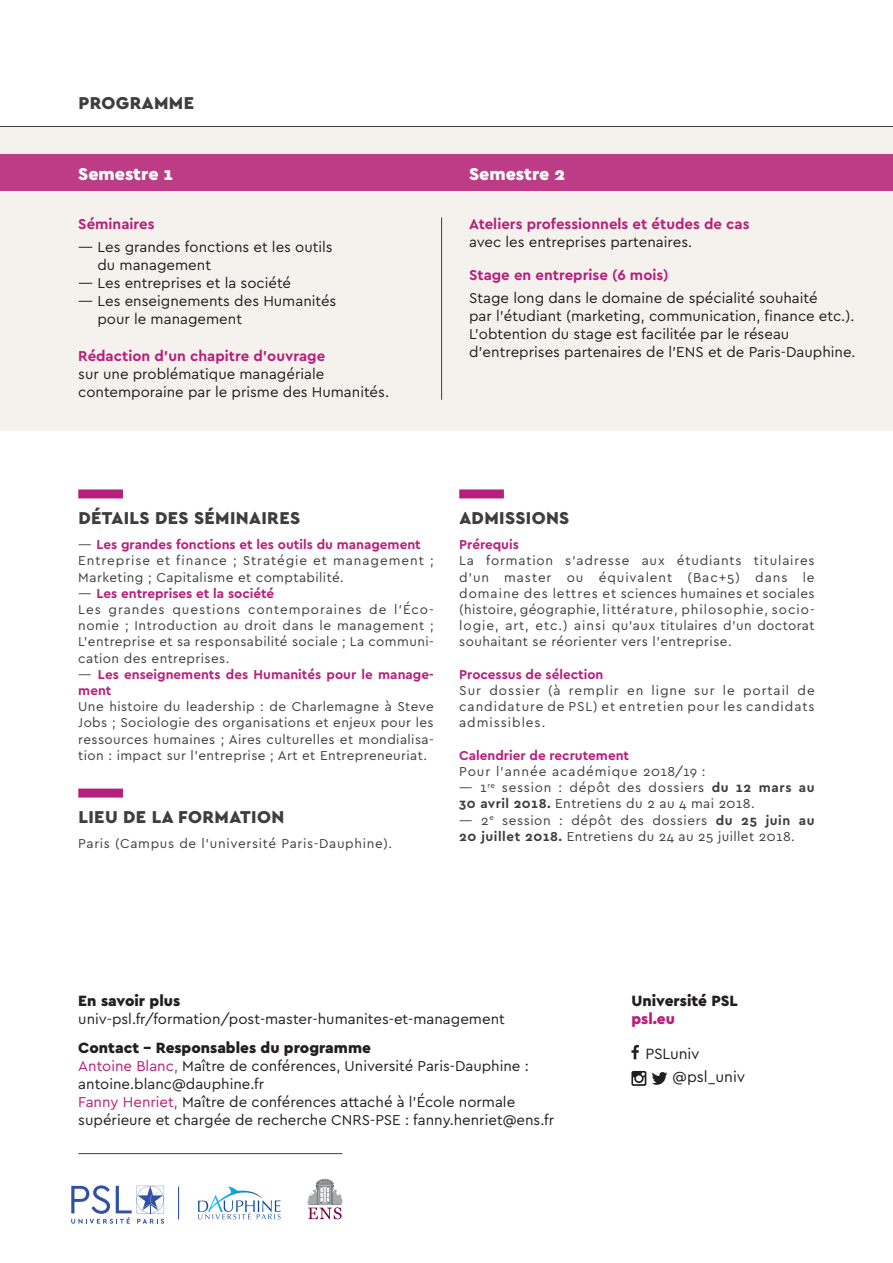
<style>
.page{position:relative;width:893px;height:1263px;background:#fff}
.page>*{position:absolute;margin:0;border:0;box-sizing:border-box;transform-origin:0 0}
.t1{font:900 18px "Cera PRO";letter-spacing:.02em;color:#3e3e3f}
.t2{font:900 18px "Cera PRO";color:#fff}
.t3{font:900 15.6px "Cera PRO";color:#231f20}
.t4{font:15.6px/23px "Cera PRO";letter-spacing:-.01em;color:#231f20}
.t5{font:900 15.6px "Cera PRO";color:#b71f7c}
.t6{font:15px/18px "Cera PRO";color:#231f20}
.t7{font:700 15px "Cera PRO";color:#b71f7c}
.t8{font:13.5px/16.2px "Cera PRO";letter-spacing:.04em;color:#3e3e3f}
.t9{font:13.5px/16.2px "Cera PRO";letter-spacing:.06em;color:#3e3e3f}
.t10{font:700 13.5px/16.2px "Cera PRO";color:#b71f7c}
.t11{font:13.5px "Cera PRO";letter-spacing:.07em;color:#3e3e3f}
.s1{font-weight:700;color:#b71f7c}
.s2{font-weight:400;color:#3e3e3f}
.s3{font-weight:700}
.s4{color:#b71f7c}
</style>
<div class="page">
<div style="left:0;top:127px;width:893px;height:304px;background:#f5f2ee"></div>
<div style="left:0;top:154px;width:893px;height:37px;background:#bc3c85"></div>
<svg style="left:631px;top:1045px;width:8px;height:14px"></svg>
<svg style="left:631px;top:1071px;width:15px;height:15px"></svg>
<svg style="left:652px;top:1072px;width:15px;height:13px"></svg>
<svg style="left:307px;top:1179px;width:35px;height:40px"></svg>
<hr style="left:78px;top:1153px;width:264px;height:1px;background:#3e3e3f">
<hr style="left:0;top:126px;width:893px;height:1px;background:#3e3e3f">
<div style="left:78px;top:489px;width:45px;height:9px;background:#b71f7c"></div>
<div style="left:78px;top:788px;width:45px;height:9px;background:#b71f7c"></div>
<div style="left:459px;top:489px;width:45px;height:9px;background:#b71f7c"></div>
<hr style="left:441px;top:217px;width:1px;height:183px;background:#3e3e3f">
<hr style="left:178px;top:1186px;width:1px;height:33px;background:#1d449b">
<svg style="left:198px;top:1186px;width:83px;height:33px"></svg>
<svg style="left:71px;top:1185px;width:93px;height:39px"></svg>
<h1 class="t1" style="left:78px;top:91px;width:117px">PROGRAMME</h1>
<h1 class="t2" style="left:78px;top:162px;width:96px">Semestre 1</h1>
<h1 class="t2" style="left:469px;top:162px;width:98px">Semestre 2</h1>
<p class="t7" style="left:78px;top:214px;width:78px">Séminaires</p>
<p class="t6" style="left:98px;top:237px;width:237px;text-indent:-19px">— Les grandes fonctions et les outils du management</p>
<p class="t6" style="left:78px;top:273px;width:214px">— Les entreprises et la société</p>
<p class="t6" style="left:98px;top:291px;width:240px;text-indent:-19px">— Les enseignements des Humanités pour le management</p>
<p class="t7" style="left:78px;top:346px;width:248px">Rédaction d’un chapitre d’ouvrage</p>
<p class="t6" style="left:78px;top:365px;width:312px">sur une problématique managériale contemporaine par le prisme des Humanités.</p>
<p class="t7" style="left:469px;top:214px;width:282px">Ateliers professionnels et études de cas</p>
<p class="t6" style="left:469px;top:233px;width:225px">avec les entreprises partenaires.</p>
<p class="t7" style="left:469px;top:265px;width:201px">Stage en entreprise (6 mois)</p>
<p class="t6" style="left:469px;top:288px;width:388px">Stage long dans le domaine de spécialité souhaité<br>par l’étudiant (marketing, communication, finance etc.).<br>L’obtention du stage est facilitée par le réseau d’entreprises partenaires de l’ENS et de Paris-Dauphine.</p>
<h1 class="t1" style="left:78px;top:506px;width:223px">DÉTAILS DES SÉMINAIRES</h1>
<p class="t9" style="left:78px;top:536px;width:357px">— <span class="s1">Les grandes fonctions et les outils du management<br></span>Entreprise et finance ; Stratégie et management ;<br>Marketing ; Capitalisme et comptabilité.</p>
<p class="t8" style="left:78px;top:584px;width:357px">— <span class="s1">Les entreprises et la société<br></span>Les grandes questions contemporaines de l’Éco&shy;nomie ; Introduction au droit dans le management ; L’entreprise et sa responsabilité sociale ; La communi&shy;cation des entreprises.</p>
<p class="t10" style="left:78px;top:665px;width:357px"><span class="s2">—</span> Les enseignements des Humanités pour le manage&shy;ment</p>
<p class="t8" style="left:78px;top:698px;width:357px;text-align:justify">Une histoire du leadership : de Charlemagne à Steve Jobs ; Sociologie des organisations et enjeux pour les ressources humaines ; Aires culturelles et mondialisa&shy;tion : impact sur l’entreprise ; Art et Entrepreneuriat.</p>
<h1 class="t1" style="left:78px;top:805px;width:207px">LIEU DE LA FORMATION</h1>
<p class="t8" style="left:78px;top:835px;width:315px">Paris (Campus de l’université Paris-Dauphine).</p>
<h1 class="t1" style="left:459px;top:506px;width:111px">ADMISSIONS</h1>
<p class="t10" style="left:459px;top:536px;width:61px">Prérequis</p>
<p class="t8" style="left:459px;top:552px;width:357px;text-align:justify">La formation s’adresse aux étudiants titulaires d’un master ou équivalent (Bac+5) dans le domaine des lettres et sciences humaines et sociales (histoire, géographie, littérature, philosophie, socio&shy;logie, art, etc.) ainsi qu’aux titulaires d’un doctorat souhaitant se réorienter vers l’entreprise.</p>
<p class="t10" style="left:459px;top:665px;width:146px">Processus de sélection</p>
<p class="t8" style="left:459px;top:682px;width:357px;text-align:justify">Sur dossier (à remplir en ligne sur le portail de candidature de PSL) et entretien pour les candidats admissibles.</p>
<p class="t10" style="left:459px;top:746px;width:171px">Calendrier de recrutement</p>
<p class="t11" style="left:459px;top:762px;width:248px">Pour l’année académique 2018/19 :</p>
<p class="t8" style="left:459px;top:779px;width:357px">— 1<sup>re</sup> session : dépôt des dossiers <span class="s3">du 12 mars au<br>30 avril 2018.</span> Entretiens du 2 au 4 mai 2018.</p>
<p class="t8" style="left:459px;top:811px;width:357px">— 2<sup>e</sup> session : dépôt des dossiers <span class="s3">du 25 juin au<br>20 juillet 2018.</span> Entretiens du 24 au 25 juillet 2018.</p>
<p class="t3" style="left:78px;top:990px;width:103px">En savoir plus</p>
<p class="t6" style="left:78px;top:1009px;width:428px">univ-psl.fr/formation/post-master-humanites-et-management</p>
<p class="t3" style="left:78px;top:1037px;width:294px">Contact - Responsables du programme</p>
<p class="t6" style="left:78px;top:1056px;width:477px"><span class="s4">Antoine Blanc,</span> Maître de conférences, Université Paris-Dauphine : antoine.blanc@dauphine.fr<br><span class="s4">Fanny Henriet,</span> Maître de conférences attaché à l’École normale supérieure et chargée de recherche CNRS-PSE : fanny.henriet@ens.fr</p>
<p class="t3" style="left:631px;top:990px;width:108px">Université PSL</p>
<p class="t5" style="left:631px;top:1009px;width:45px">psl.eu</p>
<p class="t4" style="left:673px;top:1041px;width:74px;text-indent:-27px">PSLuniv @psl_univ</p>
</div>
